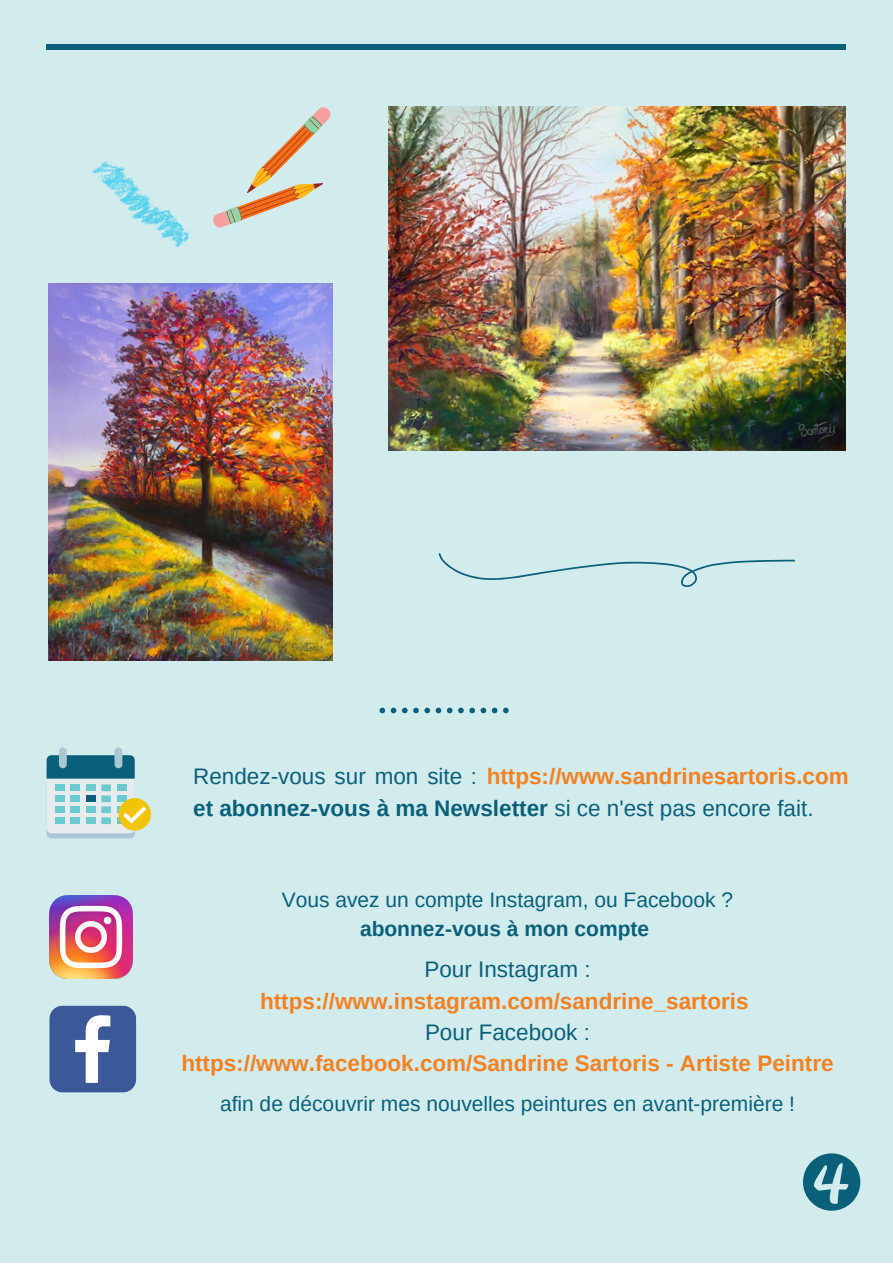
<style>
.page{position:relative;width:893px;height:1264px;background:#fff}
.page>*{position:absolute;margin:0;border:0;box-sizing:border-box;transform-origin:0 0}
.t1{font:22.5px/31.5px "Arimo";color:#0a6079}
.t2{font:700 22.5px "Arimo";color:#f5801f}
.t3{font:21px "Arimo";color:#0a6079}
.t4{font:700 21px "Arimo";color:#0a6079}
.s1{font-weight:700;color:#f5801f}
.s2{font-weight:700}
</style>
<div class="page">
<div style="left:0;top:0;width:892px;height:1262px;background:#d2ecee"></div>
<div style="left:46px;top:45px;width:800px;height:5px;background:#0a6079"></div>
<svg style="left:803px;top:1153px;width:57px;height:57px"></svg>
<div style="left:47px;top:760px;width:88px;height:78px;background:linear-gradient(to right,#abc8d5,#aac7d4);border-radius:5px"></div>
<div style="left:47px;top:755px;width:88px;height:78px;background:#e6ecee;border-radius:5px"></div>
<svg style="left:47px;top:755px;width:88px;height:23px;background:#0e627b"></svg>
<div style="left:55px;top:784px;width:9px;height:7px;background:#6bcad0"></div>
<div style="left:70px;top:784px;width:10px;height:7px;background:#6bcad0"></div>
<div style="left:86px;top:784px;width:9px;height:7px;background:#6bcad0"></div>
<div style="left:101px;top:784px;width:10px;height:7px;background:#6bcad0"></div>
<div style="left:117px;top:784px;width:9px;height:7px;background:#6bcad0"></div>
<div style="left:55px;top:795px;width:9px;height:7px;background:#6bcad0"></div>
<div style="left:70px;top:795px;width:10px;height:7px;background:#6bcad0"></div>
<div style="left:86px;top:795px;width:9px;height:7px;background:#0a6079"></div>
<div style="left:101px;top:795px;width:10px;height:7px;background:#6bcad0"></div>
<div style="left:117px;top:795px;width:9px;height:7px;background:#6bcad0"></div>
<div style="left:55px;top:806px;width:9px;height:7px;background:#6bcad0"></div>
<div style="left:70px;top:806px;width:10px;height:7px;background:#6bcad0"></div>
<div style="left:86px;top:806px;width:9px;height:7px;background:#6bcad0"></div>
<div style="left:101px;top:806px;width:10px;height:7px;background:#6bcad0"></div>
<div style="left:117px;top:806px;width:9px;height:7px;background:#6bcad0"></div>
<div style="left:55px;top:817px;width:9px;height:7px;background:#6bcad0"></div>
<div style="left:70px;top:817px;width:10px;height:7px;background:#6bcad0"></div>
<div style="left:86px;top:817px;width:9px;height:7px;background:#6bcad0"></div>
<div style="left:101px;top:817px;width:10px;height:7px;background:#6bcad0"></div>
<div style="left:117px;top:817px;width:9px;height:7px;background:#6bcad0"></div>
<div style="left:59px;top:747px;width:8px;height:21px;background:#aac7d4;border-radius:4px"></div>
<div style="left:114px;top:747px;width:8px;height:21px;background:#aac7d4;border-radius:4px"></div>
<div style="left:118px;top:798px;width:33px;height:32px;background:#f1c500;border-radius:50%"></div>
<svg style="left:119px;top:802px;width:31px;height:24px"></svg>
<img style="left:49px;top:895px;width:84px;height:83px">
<svg style="left:49px;top:1005px;width:87px;height:87px;background:#5e77ab"></svg>
<svg style="left:379px;top:707px;width:129px;height:6px"></svg>
<svg style="left:213px;top:107px;width:118px;height:121px"></svg>
<img style="left:388px;top:106px;width:457px;height:344px">
<img style="left:49px;top:283px;width:283px;height:377px">
<svg style="left:438px;top:553px;width:357px;height:34px"></svg>
<img style="left:90px;top:161px;width:100px;height:87px">
<p class="t1" style="left:193px;top:760px;width:657px">Rendez-vous sur mon site : <span class="s1">https://www.sandrinesartoris.com </span><span class="s2">et abonnez-vous à ma Newsletter</span> si ce n'est pas encore fait.</p>
<p class="t3" style="left:282px;top:887px;width:453px">Vous avez un compte Instagram, ou Facebook ?</p>
<p class="t4" style="left:360px;top:917px;width:290px">abonnez-vous à mon compte</p>
<p class="t1" style="left:424px;top:953px;width:168px">Pour Instagram :</p>
<p class="t2" style="left:260px;top:988px;width:490px">https://www.instagram.com/sandrine_sartoris</p>
<p class="t1" style="left:425px;top:1016px;width:166px">Pour Facebook :</p>
<p class="t2" style="left:181px;top:1050px;width:653px">https://www.facebook.com/Sandrine Sartoris - Artiste Peintre</p>
<p class="t3" style="left:220px;top:1091px;width:576px">afin de découvrir mes nouvelles peintures en avant-première !</p>
</div>
